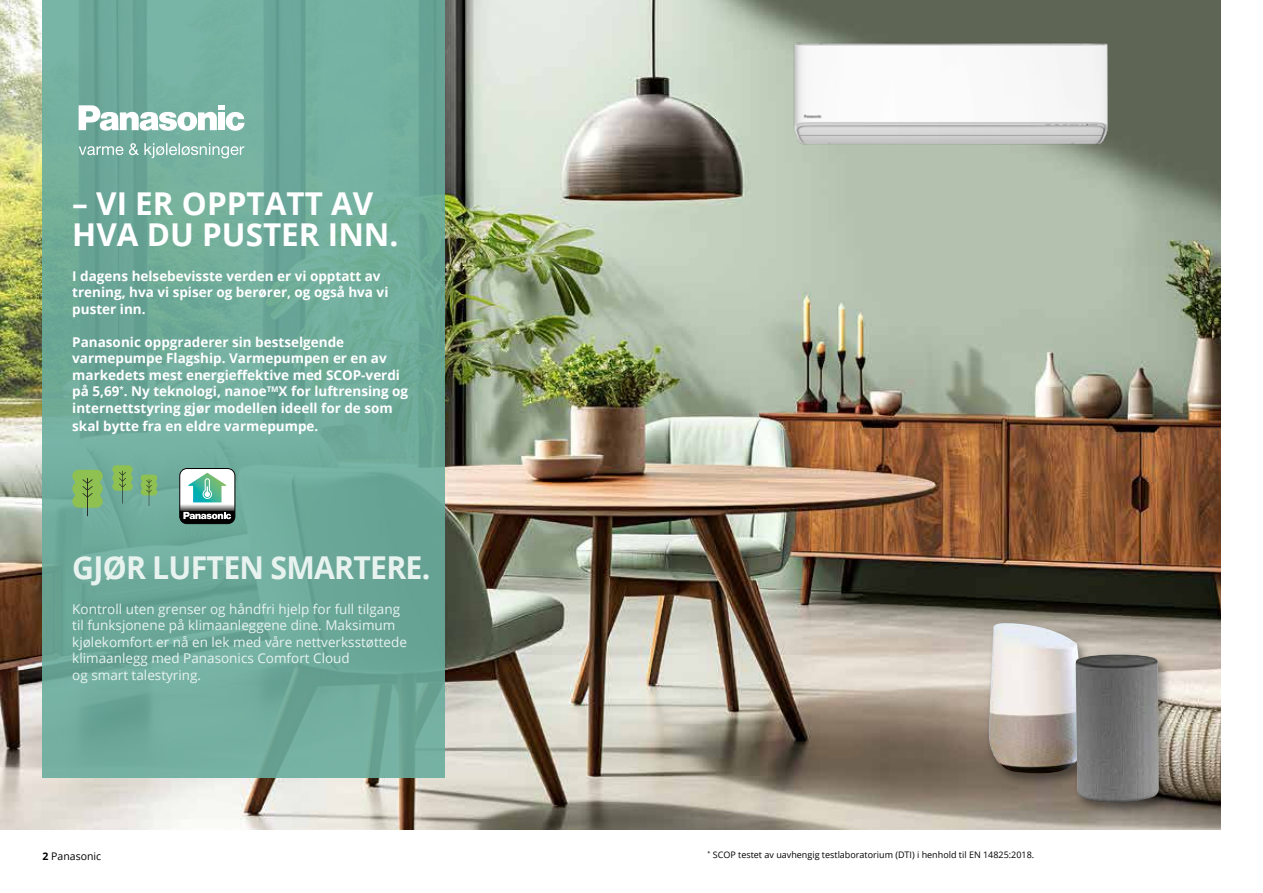
<style>
.page{position:relative;width:1263px;height:893px;background:#fff}
.page>*{position:absolute;margin:0;border:0;box-sizing:border-box;transform-origin:0 0}
.t1{font:700 31.5px/31.5px "Open Sans";color:#fff}
.t2{font:700 31.5px "Open Sans";letter-spacing:-.025em;color:#e8f3f0;scale:.96 1}
.t3{font:700 13.5px/16.5px "Open Sans";color:#fff}
.t4{font:13.5px/16.5px "Open Sans";color:#e8f3f0}
.t5{font:10.5px "Open Sans";color:#000}
.t6{font:9px "Open Sans";color:#000}
.s1{font-weight:700}
</style>
<div class="page">
<img style="left:0;top:0;width:1220px;height:829px">
<div style="left:985px;top:621px;width:114px;height:167px;background:#000;opacity:.4"></div>
<img style="left:988px;top:623px;width:98px;height:154px">
<div style="left:1071px;top:652px;width:101px;height:165px;background:#000;opacity:.4"></div>
<img style="left:1076px;top:654px;width:83px;height:148px">
<div style="left:43px;top:0;width:402px;height:777px;background:#6aad9e"></div>
<svg style="left:79px;top:105px;width:165px;height:26px"></svg>
<svg style="left:129px;top:143px;width:115px;height:15px"></svg>
<svg style="left:79px;top:146px;width:44px;height:9px"></svg>
<svg style="left:72px;top:470px;width:31px;height:46px"></svg>
<svg style="left:112px;top:465px;width:21px;height:39px"></svg>
<svg style="left:141px;top:475px;width:16px;height:31px"></svg>
<svg style="left:180px;top:468px;width:55px;height:56px"></svg>
<div style="left:180px;top:468px;width:55px;height:56px;border:1px solid #000;border-radius:7px"></div>
<img style="left:770px;top:36px;width:371px;height:136px">
<h1 class="t1" style="left:72px;top:187px;width:328px">– VI ER OPPTATT AV<br>HVA DU PUSTER INN.</h1>
<p class="t3" style="left:72px;top:267px;width:318px">I dagens helsebevisste verden er vi opptatt av trening, hva vi spiser og berører, og også hva vi puster inn.</p>
<p class="t3" style="left:72px;top:333px;width:337px">Panasonic oppgraderer sin bestselgende varmepumpe Flagship. Varmepumpen er en av markedets mest energieffektive med SCOP-verdi på 5,69<sup>*</sup>. Ny teknologi, nanoe<sup>TM</sup>X for luftrensing og internettstyring gjør modellen ideell for de som</p>
<p class="t3" style="left:72px;top:417px;width:248px">skal bytte fra en eldre varmepumpe.</p>
<h1 class="t2" style="left:72px;top:546px;width:374px">GJØR LUFTEN SMARTERE.</h1>
<p class="t4" style="left:72px;top:600px;width:336px">Kontroll uten grenser og håndfri hjelp for full tilgang til funksjonene på klimaanleggene dine. Maksimum kjølekomfort er nå en lek med våre nettverksstøttede klimaanlegg med Panasonics Comfort Cloud<br>og smart talestyring.</p>
<p class="t5" style="left:43px;top:848px;width:60px"><span class="s1">2</span> Panasonic</p>
<p class="t6" style="left:708px;top:849px;width:328px"><sup>*</sup> SCOP testet av uavhengig testlaboratorium (DTI) i henhold til EN 14825:2018.</p>
</div>
